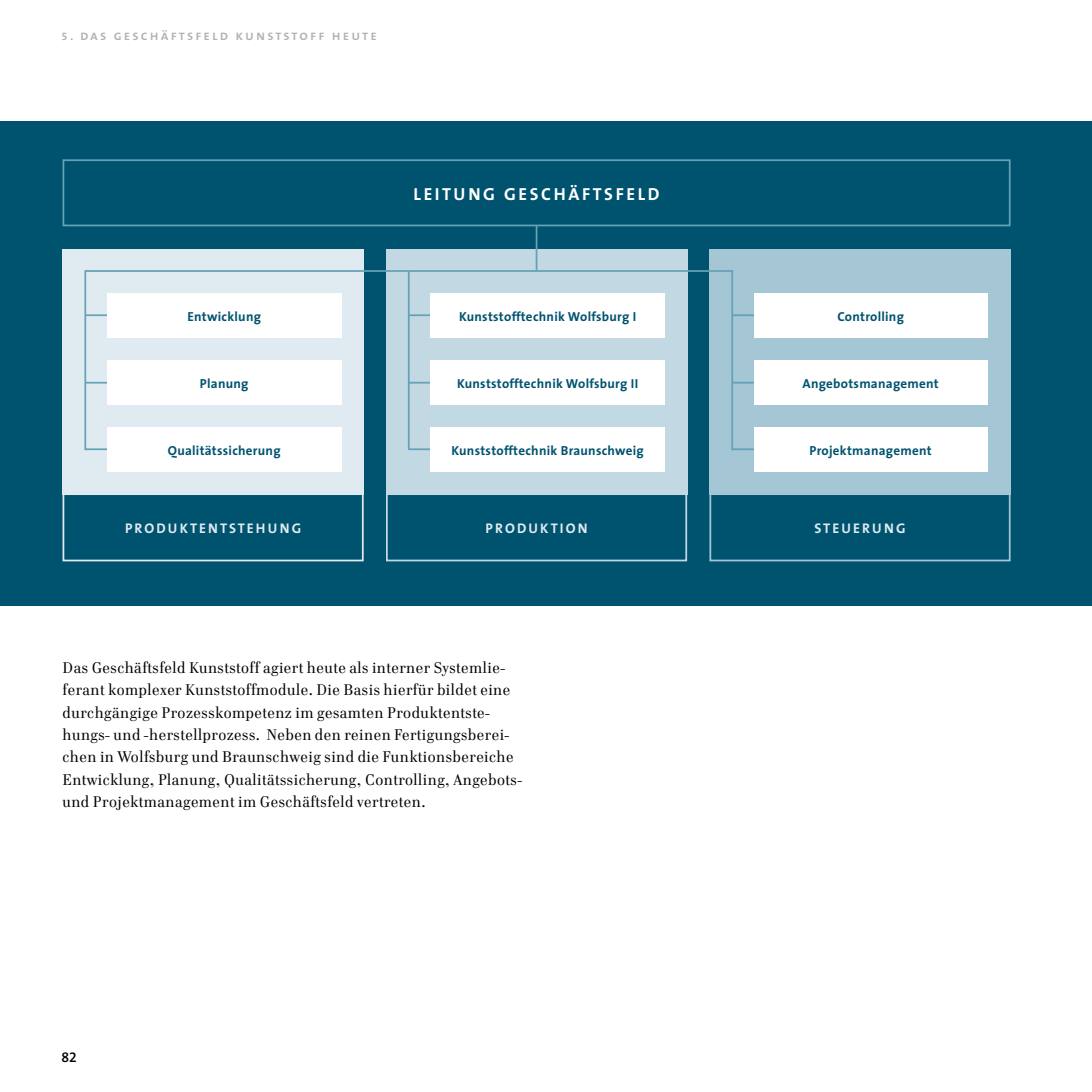
<style>
.page{position:relative;width:1092px;height:1092px;background:#fff}
.page>*{position:absolute;margin:0;border:0;box-sizing:border-box;transform-origin:0 0}
.t1{font:700 17.5px "The Sans";color:#fff}
.t2{font:15.75px/22.4px "Cellini TF";letter-spacing:.03em;color:#000}
.t3{font:700 14px "The Sans";letter-spacing:.15em;color:#e0ebf1}
.t4{font:14px "The Sans Semi Bold Caps";letter-spacing:.15em;color:#b1b2b3}
.t5{font:14px "The Sans Semi Bold Expert";color:#000}
.t6{font:700 13.12px "The Sans";letter-spacing:.02em;color:#00536f}
.s1{font-family:"The Sans Expert";font-size:17.85px}
</style>
<div class="page">
<div style="left:0;top:121px;width:1091px;height:485px;background:#00536f"></div>
<div style="left:63px;top:493px;width:300px;height:68px;border:2px solid #e0ebf1"></div>
<div style="left:386px;top:493px;width:301px;height:68px;border:2px solid #c2d8e3"></div>
<div style="left:709px;top:493px;width:301px;height:68px;border:2px solid #a4c6d5"></div>
<div style="left:63px;top:249px;width:300px;height:245px;background:#e0ebf1"></div>
<div style="left:386px;top:249px;width:301px;height:245px;background:#c2d8e3"></div>
<div style="left:709px;top:249px;width:301px;height:245px;background:#a4c6d5"></div>
<hr style="left:86px;top:314px;width:101px;height:2px;background:#65a1b7">
<hr style="left:85px;top:382px;width:102px;height:1px;background:#65a1b7">
<hr style="left:409px;top:314px;width:100px;height:2px;background:#65a1b7">
<hr style="left:409px;top:382px;width:100px;height:1px;background:#65a1b7">
<hr style="left:732px;top:314px;width:100px;height:2px;background:#65a1b7">
<hr style="left:732px;top:382px;width:100px;height:1px;background:#65a1b7">
<hr style="left:731px;top:448px;width:101px;height:2px;background:#65a1b7">
<hr style="left:408px;top:271px;width:1px;height:178px;background:#65a1b7">
<hr style="left:535px;top:226px;width:2px;height:44px;background:#65a1b7">
<div style="left:84px;top:270px;width:649px;height:181px;border:2px solid #65a1b7"></div>
<div style="left:107px;top:293px;width:234px;height:44px;background:#fff"></div>
<div style="left:430px;top:293px;width:234px;height:44px;background:#fff"></div>
<div style="left:63px;top:159px;width:947px;height:67px;border:2px solid #65a1b7"></div>
<div style="left:754px;top:293px;width:233px;height:44px;background:#fff"></div>
<div style="left:107px;top:360px;width:234px;height:45px;background:#fff"></div>
<div style="left:430px;top:360px;width:234px;height:45px;background:#fff"></div>
<div style="left:754px;top:360px;width:233px;height:45px;background:#fff"></div>
<div style="left:107px;top:427px;width:234px;height:44px;background:#fff"></div>
<div style="left:430px;top:427px;width:234px;height:44px;background:#fff"></div>
<div style="left:754px;top:427px;width:233px;height:44px;background:#fff"></div>
<p class="t4" style="left:61px;top:23px;width:317px"><span class="s1">f</span>. das geschäftsfeld kunststoff heute</p>
<p class="t1" style="left:413px;top:179px;width:23px">Leitung</p>
<p class="t1" style="left:504px;top:179px;width:27px">Gesch</p>
<p class="t1" style="left:568px;top:179px;width:26px">ä ftsfeld</p>
<p class="t6" style="left:187px;top:305px;width:75px">Entwicklung</p>
<p class="t6" style="left:459px;top:305px;width:179px">Kunststofftechnik Wolfsburg I</p>
<p class="t6" style="left:837px;top:305px;width:68px">Controlling</p>
<p class="t6" style="left:200px;top:373px;width:50px">Planung</p>
<p class="t6" style="left:457px;top:373px;width:183px">Kunststofftechnik Wolfsburg II</p>
<p class="t6" style="left:802px;top:373px;width:138px">Angebotsmanagement</p>
<p class="t6" style="left:168px;top:439px;width:114px">Qualitätssicherung</p>
<p class="t6" style="left:451px;top:439px;width:194px">Kunststofftechnik Braunschweig</p>
<p class="t6" style="left:809px;top:439px;width:124px">Projektmanagement</p>
<p class="t3" style="left:125px;top:517px;width:43px">Produktentstehung</p>
<p class="t3" style="left:485px;top:517px;width:42px">Produkti</p>
<p class="t3" style="left:565px;top:517px;width:21px">on</p>
<p class="t3" style="left:814px;top:517px;width:20px">Steuerung</p>
<p class="t2" style="left:63px;top:656px;width:461px">Das Geschäftsfeld Kunststoff agiert heute als interner Systemlie&shy;ferant komplexer Kunststoffmodule. Die Basis hierfür bildet eine durchgängige Prozesskompetenz im gesamten Produktentste&shy;hungs- und -herstellprozess. Neben den reinen Fertigungsberei&shy;chen in Wolfsburg und Braunschweig sind die Funktionsbereiche Entwicklung, Planung, Qualitätssicherung, Controlling, Angebots&shy;und Projektmanagement im Geschäftsfeld vertreten.</p>
<p class="t5" style="left:61px;top:1045px;width:17px">82</p>
</div>
